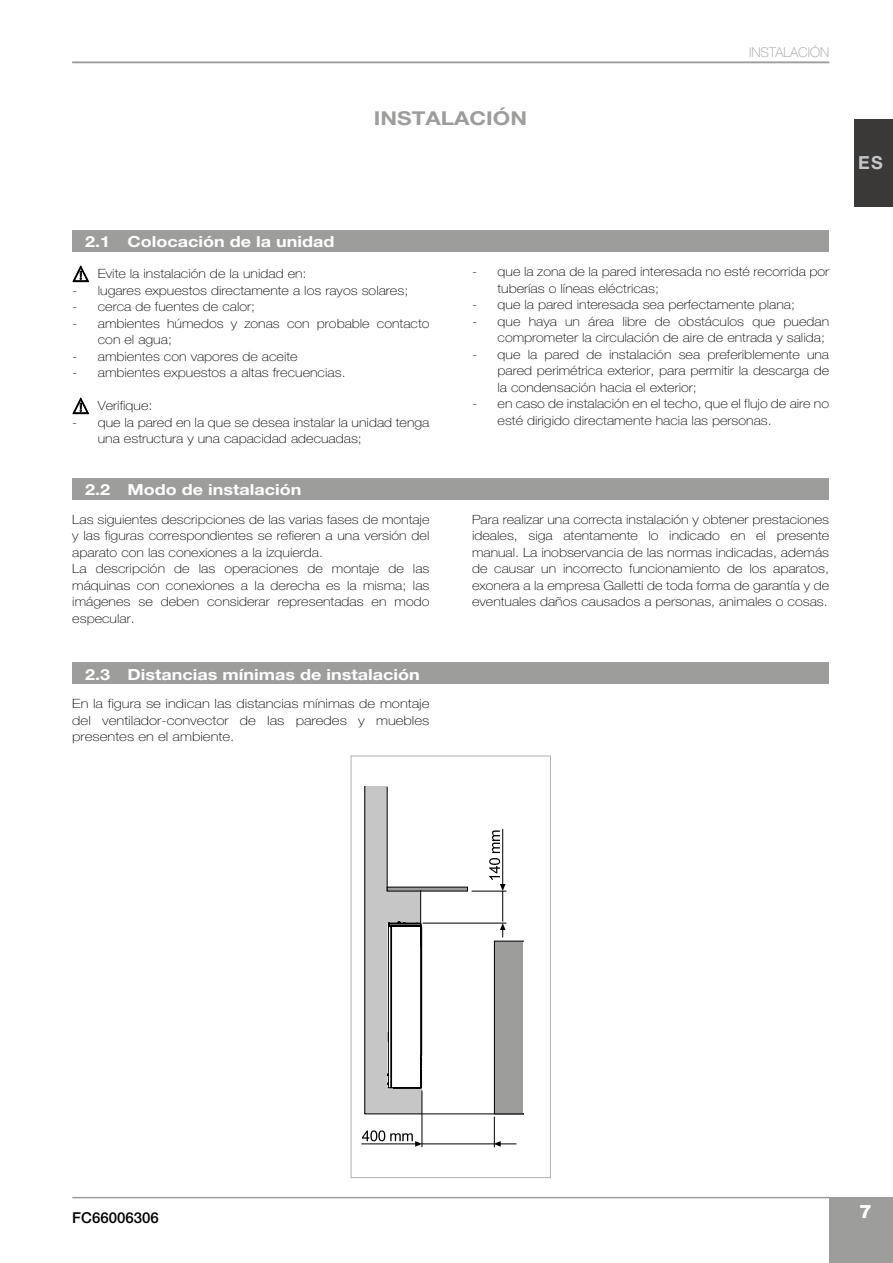
<style>
.page{position:relative;width:893px;height:1263px;background:#fff}
.page>*{position:absolute;margin:0;border:0;box-sizing:border-box;transform-origin:0 0}
.t1{font:700 19.2px "Helvetica Neue LT Std";color:#9d9d9c;scale:1.18 1}
.t2{font:700 18px "Helvetica Neue LT Std";color:#c5c6c8}
.t3{font:900 18px "Arial";color:#fff}
.t4{font:700 15.3px "Helvetica Neue LT Std";color:#fff;scale:1.18 1}
.t5{font:500 15px "Helvetica Neue LT Std";color:#000}
.t6{font:100 13.5px "Helvetica Neue LT Std";color:#9d9d9c}
.t7{font:100 12.75px/16.5px "Helvetica Neue LT Std";color:#000;scale:1.13 1}
.t8{font:100 12.75px/16.5px "Helvetica Neue LT Std";color:#000;text-align:justify;scale:1.18 1}
</style>
<div class="page">
<hr style="left:72px;top:1197px;width:757px;height:1px;background:#9d9d9c">
<div style="left:829px;top:1197px;width:64px;height:66px;background:#9d9d9c"></div>
<hr style="left:72px;top:62px;width:757px;height:1px;background:#9d9d9c">
<div style="left:72px;top:230px;width:756px;height:22px;background:#9d9d9c"></div>
<div style="left:72px;top:478px;width:756px;height:21px;background:#9d9d9c"></div>
<hr style="left:365px;top:1113px;width:158px;height:1px;background:#000">
<hr style="left:502px;top:891px;width:1px;height:30px;background:#000">
<hr style="left:472px;top:891px;width:34px;height:1px;background:#000">
<hr style="left:423px;top:923px;width:83px;height:1px;background:#000">
<hr style="left:614px;top:809px;width:1px;height:305px;background:#000">
<hr style="left:592px;top:786px;width:1px;height:328px;background:#000">
<hr style="left:422px;top:1143px;width:72px;height:1px;background:#000">
<svg style="left:495px;top:1141px;width:21px;height:6px"></svg>
<hr style="left:686px;top:850px;width:1px;height:257px;background:#000">
<hr style="left:494px;top:1117px;width:1px;height:30px;background:#000">
<svg style="left:361px;top:786px;width:62px;height:362px"></svg>
<hr style="left:502px;top:829px;width:1px;height:55px;background:#000">
<svg style="left:489px;top:830px;width:16px;height:61px"></svg>
<svg style="left:494px;top:923px;width:29px;height:191px;background:#9e9e9d"></svg>
<div style="left:351px;top:756px;width:200px;height:422px;border:1px solid #b3b2b2"></div>
<div style="left:72px;top:663px;width:756px;height:21px;background:#9d9d9c"></div>
<div style="left:854px;top:119px;width:39px;height:88px;background:#3a3938"></div>
<svg style="left:72px;top:265px;width:17px;height:17px"></svg>
<svg style="left:72px;top:397px;width:17px;height:17px"></svg>
<h1 class="t1" style="left:374px;top:106px;width:131px">INSTALACIÓN</h1>
<p class="t6" style="left:749px;top:45px;width:82px">INSTALACIÓN</p>
<p class="t4" style="left:128px;top:233px;width:177px">Colocación de la unidad</p>
<p class="t7" style="left:98px;top:265px;width:186px">Evite la instalación de la unidad en:</p>
<p class="t7" style="left:72px;top:282px;width:299px">- lugares expuestos directamente a los rayos solares;</p>
<p class="t7" style="left:72px;top:298px;width:163px">- cerca de fuentes de calor;</p>
<p class="t7" style="left:98px;top:315px;width:295px;text-indent:-26px">- ambientes húmedos y zonas con probable contacto con el agua;</p>
<p class="t7" style="left:72px;top:348px;width:201px">- ambientes con vapores de aceite</p>
<p class="t7" style="left:72px;top:364px;width:243px">- ambientes expuestos a altas frecuencias.</p>
<p class="t7" style="left:98px;top:397px;width:50px">Verifique:</p>
<p class="t7" style="left:98px;top:414px;width:295px;text-indent:-26px">- que la pared en la que se desea instalar la unidad tenga una estructura y una capacidad adecuadas;</p>
<p class="t4" style="left:85px;top:233px;width:23px">2.1</p>
<p class="t7" style="left:497px;top:263px;width:295px;text-indent:-26px">- que la zona de la pared interesada no esté recorrida por tuberías o líneas eléctricas;</p>
<p class="t7" style="left:472px;top:296px;width:287px">- que la pared interesada sea perfectamente plana;</p>
<p class="t7" style="left:497px;top:313px;width:295px;text-indent:-26px">- que haya un área libre de obstáculos que puedan comprometer la circulación de aire de entrada y salida;</p>
<p class="t7" style="left:497px;top:346px;width:295px;text-align:justify;text-indent:-26px">- que la pared de instalación sea preferiblemente una pared perimétrica exterior, para permitir la descarga de la condensación hacia el exterior;</p>
<p class="t7" style="left:497px;top:395px;width:295px;text-indent:-26px">- en caso de instalación en el techo, que el flujo de aire no esté dirigido directamente hacia las personas.</p>
<p class="t4" style="left:128px;top:480px;width:149px">Modo de instalación</p>
<p class="t7" style="left:72px;top:511px;width:318px">Las siguientes descripciones de las varias fases de montaje y las figuras correspondientes se refieren a una versión del aparato con las conexiones a la izquierda.<br>La descripción de las operaciones de montaje de las máquinas con conexiones a la derecha es la misma; las imágenes se deben considerar representadas en modo especular.</p>
<p class="t7" style="left:472px;top:511px;width:318px;text-align:justify">Para realizar una correcta instalación y obtener prestaciones ideales, siga atentamente lo indicado en el presente manual. La inobservancia de las normas indicadas, además de causar un incorrecto funcionamiento de los aparatos, exonera a la empresa Galletti de toda forma de garantía y de eventuales daños causados a personas, animales o cosas.</p>
<p class="t4" style="left:85px;top:480px;width:23px">2.2</p>
<p class="t4" style="left:128px;top:665px;width:249px">Distancias mínimas de instalación</p>
<p class="t8" style="left:72px;top:696px;width:304px">En la figura se indican las distancias mínimas de montaje del ventilador-convector de las paredes y muebles presentes en el ambiente.</p>
<p class="t4" style="left:85px;top:665px;width:23px">2.3</p>
<h2 class="t2" style="left:858px;top:152px;width:26px">ES</h2>
<p class="t5" style="left:72px;top:1209px;width:88px">FC66006306</p>
<h2 class="t3" style="left:859px;top:1199px;width:14px">7</h2>
</div>
